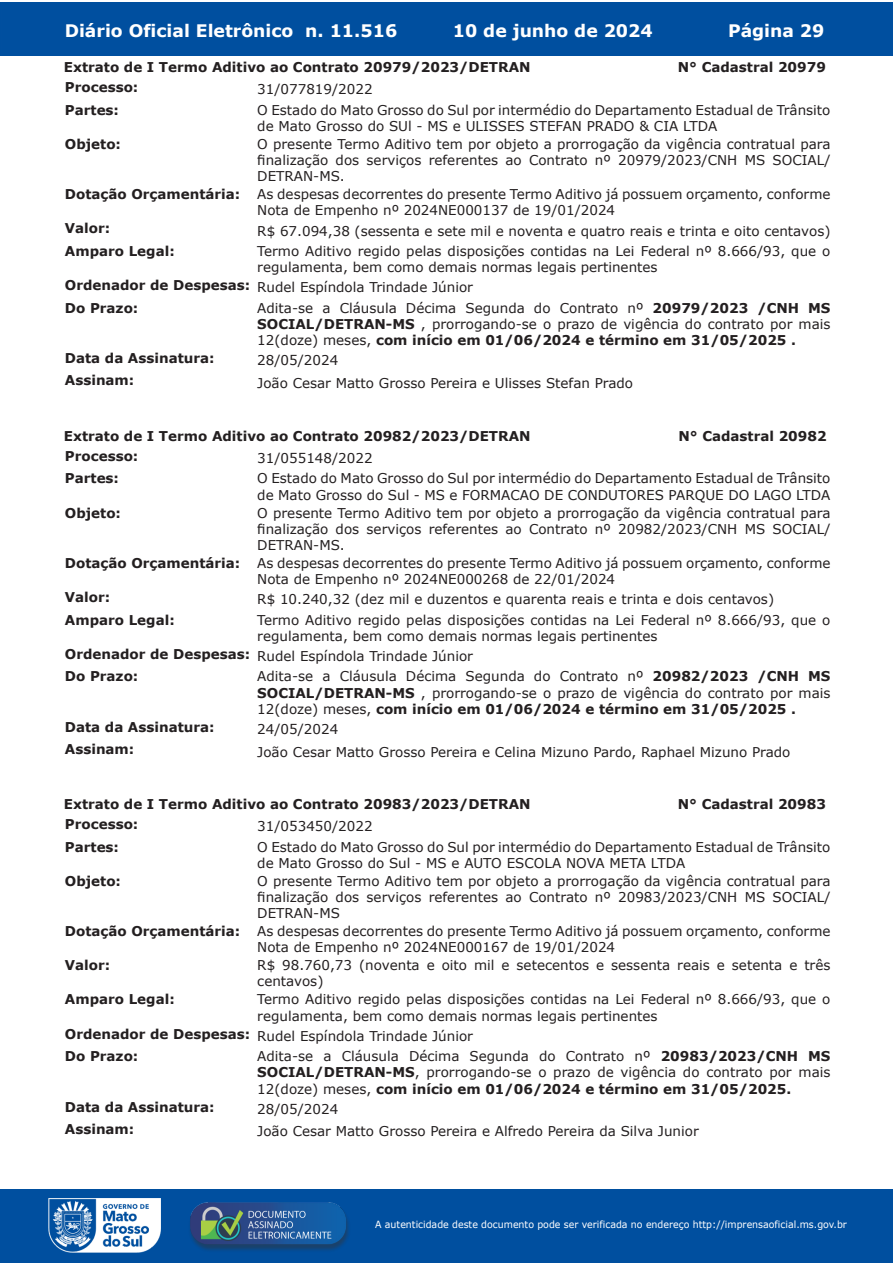
<style>
.page{position:relative;width:893px;height:1263px;background:#fff}
.page>*{position:absolute;margin:0;border:0;box-sizing:border-box;transform-origin:0 0}
.t1{font:700 17.25px "Verdana";color:#fff}
.t2{font:13.5px/16.2px "Verdana";color:#231f20}
.t3{font:700 13.5px/20.2px "Verdana";color:#231f20}
.t4{font:9.9px "Verdana";color:#fff;scale:.95 1}
.s1{font-weight:400}
.s2{font-weight:700}
</style>
<div class="page">
<div style="left:0;top:2px;width:893px;height:53px;background:#004f9f"></div>
<div style="left:1px;top:1189px;width:892px;height:74px;background:#004f9f"></div>
<img style="left:49px;top:1198px;width:111px;height:54px">
<img style="left:185px;top:1201px;width:168px;height:54px">
<p class="t1" style="left:65px;top:18px;width:334px">Diário Oficial Eletrônico n. 11.516</p>
<p class="t1" style="left:453px;top:18px;width:201px">10 de junho de 2024</p>
<p class="t1" style="left:728px;top:18px;width:98px">Página 29</p>
<p class="t3" style="left:64px;top:57px;width:468px">Extrato de I Termo Aditivo ao Contrato 20979/2023/DETRAN</p>
<p class="t3" style="left:678px;top:57px;width:150px">N° Cadastral 20979</p>
<p class="t3" style="left:65px;top:77px;width:75px">Processo:</p>
<p class="t2" style="left:257px;top:81px;width:117px">31/077819/2022</p>
<p class="t3" style="left:65px;top:99px;width:56px">Partes:</p>
<p class="t2" style="left:257px;top:101px;width:575px">O Estado do Mato Grosso do Sul por intermédio do Departamento Estadual de Trânsito de Mato Grosso do SUl - MS e ULISSES STEFAN PRADO &amp; CIA LTDA</p>
<p class="t3" style="left:65px;top:133px;width:58px">Objeto:</p>
<p class="t2" style="left:257px;top:136px;width:575px;text-align:justify">O presente Termo Aditivo tem por objeto a prorrogação da vigência contratual para finalização dos serviços referentes ao Contrato nº 20979/2023/CNH MS SOCIAL/ DETRAN-MS.</p>
<p class="t3" style="left:65px;top:184px;width:177px">Dotação Orçamentária:</p>
<p class="t2" style="left:257px;top:186px;width:575px">As despesas decorrentes do presente Termo Aditivo já possuem orçamento, conforme<br>Nota de Empenho nº 2024NE000137 de 19/01/2024</p>
<p class="t3" style="left:65px;top:218px;width:47px">Valor:</p>
<p class="t2" style="left:257px;top:222px;width:575px">R$ 67.094,38 (sessenta e sete mil e noventa e quatro reais e trinta e oito centavos)</p>
<p class="t3" style="left:65px;top:240px;width:111px">Amparo Legal:</p>
<p class="t2" style="left:257px;top:243px;width:575px">Termo Aditivo regido pelas disposições contidas na Lei Federal nº 8.666/93, que o regulamenta, bem como demais normas legais pertinentes</p>
<p class="t3" style="left:65px;top:277px;width:410px">Ordenador de Despesas: <span class="s1">Rudel Espíndola Trindade Júnior<br></span>Do Prazo:</p>
<p class="t2" style="left:257px;top:299px;width:575px;text-align:justify">Adita-se a Cláusula Décima Segunda do Contrato nº <span class="s2">20979/2023 /CNH MS SOCIAL/DETRAN-MS</span> , prorrogando-se o prazo de vigência do contrato por mais 12(doze) meses, <span class="s2">com início em 01/06/2024 e término em 31/05/2025 .</span></p>
<p class="t3" style="left:65px;top:348px;width:151px">Data da Assinatura:</p>
<p class="t2" style="left:257px;top:352px;width:82px">28/05/2024</p>
<p class="t3" style="left:65px;top:370px;width:71px">Assinam:</p>
<p class="t2" style="left:257px;top:375px;width:377px">João Cesar Matto Grosso Pereira e Ulisses Stefan Prado</p>
<p class="t3" style="left:64px;top:425px;width:468px">Extrato de I Termo Aditivo ao Contrato 20982/2023/DETRAN</p>
<p class="t3" style="left:678px;top:425px;width:150px">N° Cadastral 20982</p>
<p class="t3" style="left:65px;top:446px;width:75px">Processo:</p>
<p class="t2" style="left:257px;top:450px;width:117px">31/055148/2022</p>
<p class="t3" style="left:65px;top:468px;width:56px">Partes:</p>
<p class="t2" style="left:257px;top:470px;width:575px">O Estado do Mato Grosso do Sul por intermédio do Departamento Estadual de Trânsito de Mato Grosso do Sul - MS e FORMACAO DE CONDUTORES PARQUE DO LAGO LTDA</p>
<p class="t3" style="left:65px;top:502px;width:58px">Objeto:</p>
<p class="t2" style="left:257px;top:504px;width:575px;text-align:justify">O presente Termo Aditivo tem por objeto a prorrogação da vigência contratual para finalização dos serviços referentes ao Contrato nº 20982/2023/CNH MS SOCIAL/ DETRAN-MS.</p>
<p class="t3" style="left:65px;top:553px;width:177px">Dotação Orçamentária:</p>
<p class="t2" style="left:257px;top:555px;width:575px">As despesas decorrentes do presente Termo Aditivo já possuem orçamento, conforme<br>Nota de Empenho nº 2024NE000268 de 22/01/2024</p>
<p class="t3" style="left:65px;top:587px;width:47px">Valor:</p>
<p class="t2" style="left:257px;top:591px;width:518px">R$ 10.240,32 (dez mil e duzentos e quarenta reais e trinta e dois centavos)</p>
<p class="t3" style="left:65px;top:609px;width:111px">Amparo Legal:</p>
<p class="t2" style="left:257px;top:611px;width:575px">Termo Aditivo regido pelas disposições contidas na Lei Federal nº 8.666/93, que o regulamenta, bem como demais normas legais pertinentes</p>
<p class="t3" style="left:65px;top:646px;width:410px">Ordenador de Despesas: <span class="s1">Rudel Espíndola Trindade Júnior<br></span>Do Prazo:</p>
<p class="t2" style="left:257px;top:668px;width:575px;text-align:justify">Adita-se a Cláusula Décima Segunda do Contrato nº <span class="s2">20982/2023 /CNH MS SOCIAL/DETRAN-MS</span> , prorrogando-se o prazo de vigência do contrato por mais 12(doze) meses, <span class="s2">com início em 01/06/2024 e término em 31/05/2025 .</span></p>
<p class="t3" style="left:65px;top:716px;width:151px">Data da Assinatura:</p>
<p class="t2" style="left:257px;top:721px;width:82px">24/05/2024</p>
<p class="t3" style="left:65px;top:739px;width:71px">Assinam:</p>
<p class="t2" style="left:257px;top:743px;width:535px">João Cesar Matto Grosso Pereira e Celina Mizuno Pardo, Raphael Mizuno Prado</p>
<p class="t3" style="left:64px;top:793px;width:468px">Extrato de I Termo Aditivo ao Contrato 20983/2023/DETRAN</p>
<p class="t3" style="left:678px;top:793px;width:150px">N° Cadastral 20983</p>
<p class="t3" style="left:65px;top:814px;width:75px">Processo:</p>
<p class="t2" style="left:257px;top:818px;width:117px">31/053450/2022</p>
<p class="t3" style="left:65px;top:836px;width:56px">Partes:</p>
<p class="t2" style="left:257px;top:838px;width:575px">O Estado do Mato Grosso do Sul por intermédio do Departamento Estadual de Trânsito de Mato Grosso do Sul - MS e AUTO ESCOLA NOVA META LTDA</p>
<p class="t3" style="left:65px;top:870px;width:58px">Objeto:</p>
<p class="t2" style="left:257px;top:872px;width:575px;text-align:justify">O presente Termo Aditivo tem por objeto a prorrogação da vigência contratual para finalização dos serviços referentes ao Contrato nº 20983/2023/CNH MS SOCIAL/ DETRAN-MS</p>
<p class="t3" style="left:65px;top:921px;width:177px">Dotação Orçamentária:</p>
<p class="t2" style="left:257px;top:923px;width:575px">As despesas decorrentes do presente Termo Aditivo já possuem orçamento, conforme<br>Nota de Empenho nº 2024NE000167 de 19/01/2024</p>
<p class="t3" style="left:65px;top:955px;width:47px">Valor:</p>
<p class="t2" style="left:257px;top:957px;width:575px">R$ 98.760,73 (noventa e oito mil e setecentos e sessenta reais e setenta e três centavos)</p>
<p class="t3" style="left:65px;top:989px;width:111px">Amparo Legal:</p>
<p class="t2" style="left:257px;top:991px;width:575px">Termo Aditivo regido pelas disposições contidas na Lei Federal nº 8.666/93, que o regulamenta, bem como demais normas legais pertinentes</p>
<p class="t3" style="left:65px;top:1025px;width:410px">Ordenador de Despesas: <span class="s1">Rudel Espíndola Trindade Júnior<br></span>Do Prazo:</p>
<p class="t2" style="left:257px;top:1048px;width:575px;text-align:justify">Adita-se a Cláusula Décima Segunda do Contrato nº <span class="s2">20983/2023/CNH MS SOCIAL/DETRAN-MS</span>, prorrogando-se o prazo de vigência do contrato por mais 12(doze) meses, <span class="s2">com início em 01/06/2024 e término em 31/05/2025.</span></p>
<p class="t3" style="left:65px;top:1096px;width:151px">Data da Assinatura:</p>
<p class="t2" style="left:257px;top:1101px;width:82px">28/05/2024</p>
<p class="t3" style="left:65px;top:1119px;width:71px">Assinam:</p>
<p class="t2" style="left:257px;top:1123px;width:443px">João Cesar Matto Grosso Pereira e Alfredo Pereira da Silva Junior</p>
<p class="t4" style="left:375px;top:1218px;width:498px">A autenticidade deste documento pode ser verificada no endereço http://imprensaoficial.ms.gov.br</p>
</div>
